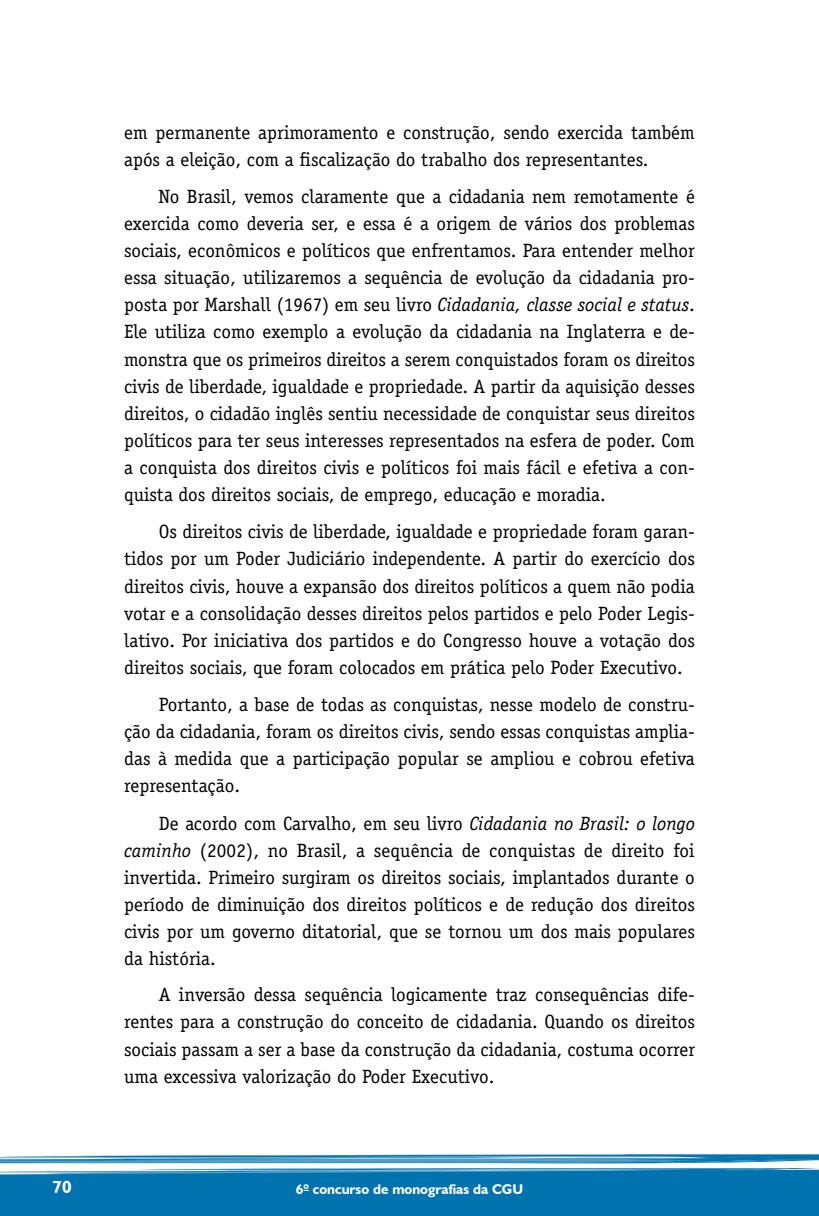
<style>
.page{position:relative;width:819px;height:1216px;background:#fff}
.page>*{position:absolute;margin:0;border:0;box-sizing:border-box;transform-origin:0 0}
.t1{font:19.25px/27.1px "Officina Serif";color:#000;text-align:justify}
.t2{font:700 17.5px "Humanist 521 BT";color:#fff}
.t3{font:700 14px "Humanist 521 BT";color:#fff}
.s1{font-style:italic}
</style>
<div class="page">
<svg style="left:0;top:1154px;width:819px;height:61px;background:#2989bb"></svg>
<p class="t1" style="left:124px;top:118px;width:572px">em permanente aprimoramento e construção, sendo exercida também após a eleição, com a fiscalização do trabalho dos representantes.</p>
<p class="t1" style="left:124px;top:183px;width:572px;text-indent:35px">No Brasil, vemos claramente que a cidadania nem remotamente é exercida como deveria ser, e essa é a origem de vários dos problemas sociais, econômicos e políticos que enfrentamos. Para entender melhor essa situação, utilizaremos a sequência de evolução da cidadania pro&shy;posta por Marshall (1967) em seu livro <span class="s1">Cidadania, classe social e status</span>.<br>Ele utiliza como exemplo a evolução da cidadania na Inglaterra e de&shy;monstra que os primeiros direitos a serem conquistados foram os direitos civis de liberdade, igualdade e propriedade. A partir da aquisição desses direitos, o cidadão inglês sentiu necessidade de conquistar seus direitos políticos para ter seus interesses representados na esfera de poder. Com a conquista dos direitos civis e políticos foi mais fácil e efetiva a con&shy;quista dos direitos sociais, de emprego, educação e moradia.</p>
<p class="t1" style="left:124px;top:518px;width:572px;text-indent:35px">Os direitos civis de liberdade, igualdade e propriedade foram garan&shy;tidos por um Poder Judiciário independente. A partir do exercício dos direitos civis, houve a expansão dos direitos políticos a quem não podia votar e a consolidação desses direitos pelos partidos e pelo Poder Legis&shy;lativo. Por iniciativa dos partidos e do Congresso houve a votação dos direitos sociais, que foram colocados em prática pelo Poder Executivo.</p>
<p class="t1" style="left:124px;top:691px;width:572px;text-indent:35px">Portanto, a base de todas as conquistas, nesse modelo de constru&shy;ção da cidadania, foram os direitos civis, sendo essas conquistas amplia&shy;das à medida que a participação popular se ampliou e cobrou efetiva representação.</p>
<p class="t1" style="left:124px;top:809px;width:572px;text-indent:35px">De acordo com Carvalho, em seu livro <span class="s1">Cidadania no Brasil: o longo caminho</span> (2002), no Brasil, a sequência de conquistas de direito foi invertida. Primeiro surgiram os direitos sociais, implantados durante o período de diminuição dos direitos políticos e de redução dos direitos civis por um governo ditatorial, que se tornou um dos mais populares da história.</p>
<p class="t1" style="left:124px;top:981px;width:572px;text-indent:35px">A inversão dessa sequência logicamente traz consequências dife&shy;rentes para a construção do conceito de cidadania. Quando os direitos sociais passam a ser a base da construção da cidadania, costuma ocorrer uma excessiva valorização do Poder Executivo.</p>
<p class="t2" style="left:52px;top:1175px;width:21px">70</p>
<p class="t3" style="left:296px;top:1180px;width:229px">6<sup>o</sup> concurso de monografias da CGU</p>
</div>
